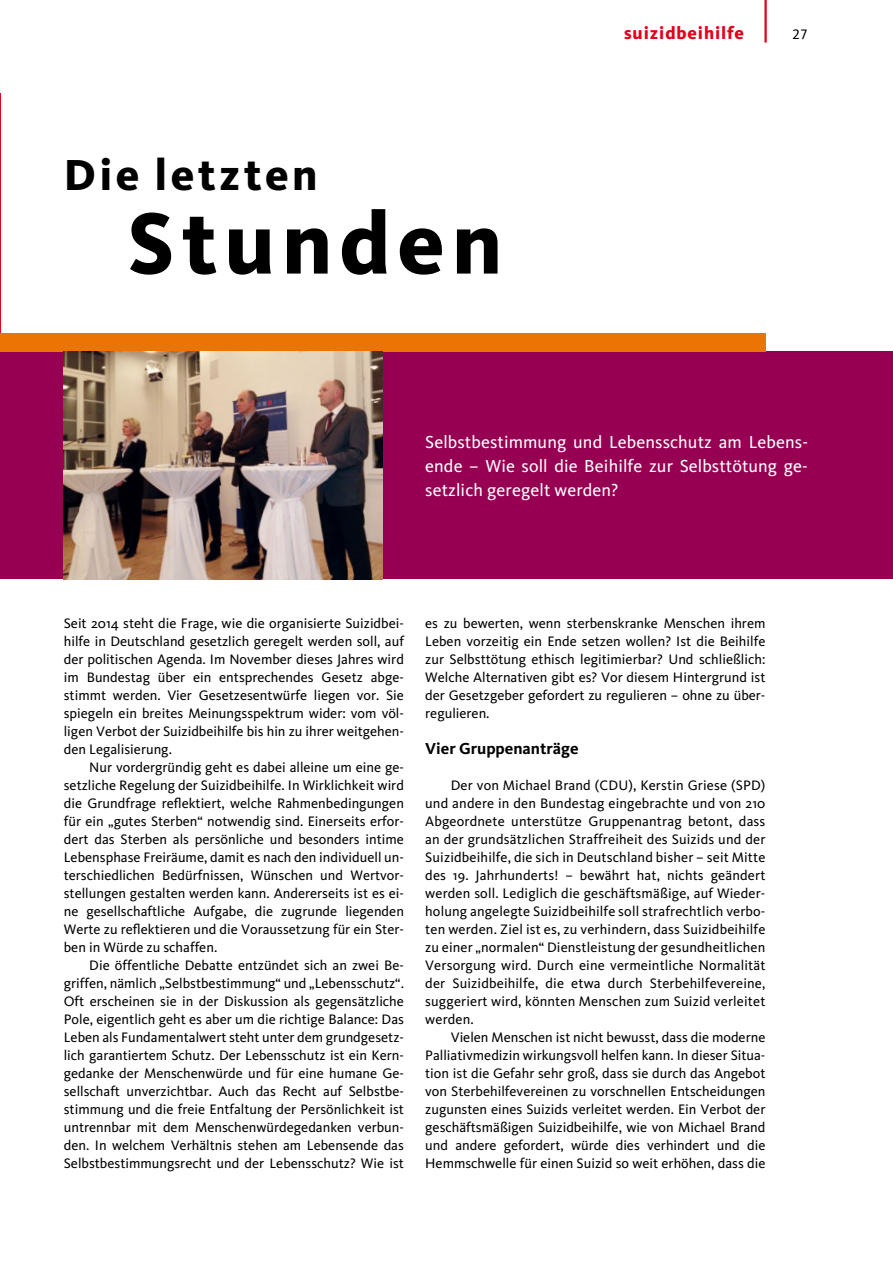
<style>
.page{position:relative;width:893px;height:1263px;background:#fff}
.page>*{position:absolute;margin:0;border:0;box-sizing:border-box;transform-origin:0 0}
.t1{font:800 90px "CDU Kievit";letter-spacing:.075em;color:#000}
.t2{font:800 45px "CDU Kievit";letter-spacing:.075em;color:#000}
.t3{font:18px/24px "CDU Kievit";letter-spacing:.005em;color:#fff;text-align:justify}
.t4{font:800 18px "CDU Kievit";letter-spacing:.05em;color:#e2001a}
.t5{font:700 16.5px "CDU Kievit";color:#000}
.t6{font:14.25px/18px "CDU Kievit";color:#000;text-align:justify}
.t7{font:14.25px "CDU Kievit Tab";color:#000}
</style>
<div class="page">
<hr style="left:764px;top:0;width:3px;height:43px;background:#e2001a">
<div style="left:0;top:352px;width:893px;height:227px;background:#970052"></div>
<div style="left:0;top:334px;width:765px;height:18px;background:#ec7405"></div>
<img style="left:64px;top:352px;width:319px;height:227px">
<h2 class="t2" style="left:64px;top:148px;width:255px">Die letzten</h2>
<h1 class="t1" style="left:128px;top:190px;width:376px">Stunden</h1>
<p class="t4" style="left:624px;top:22px;width:122px">suizidbeihilfe</p>
<p class="t7" style="left:792px;top:26px;width:17px">27</p>
<p class="t3" style="left:425px;top:430px;width:384px">Selbstbestimmung und Lebensschutz am Lebens&shy;ende – Wie soll die Beihilfe zur Selbsttötung ge&shy;setzlich geregelt werden?</p>
<p class="t6" style="left:64px;top:614px;width:342px">Seit 2014 steht die Frage, wie die organisierte Suizidbei&shy;hilfe in Deutschland gesetzlich geregelt werden soll, auf der politischen Agenda. Im November dieses Jahres wird im Bundestag über ein entsprechendes Gesetz abge&shy;stimmt werden. Vier Gesetzesentwürfe liegen vor. Sie spiegeln ein breites Meinungsspektrum wider: vom völ&shy;ligen Verbot der Suizidbeihilfe bis hin zu ihrer weitgehen&shy;den Legalisierung.</p>
<p class="t6" style="left:64px;top:758px;width:342px;text-indent:26px">Nur vordergründig geht es dabei alleine um eine ge&shy;setzliche Regelung der Suizidbeihilfe. In Wirklichkeit wird die Grundfrage reflektiert, welche Rahmenbedingungen für ein „gutes Sterben“ notwendig sind. Einerseits erfor&shy;dert das Sterben als persönliche und besonders intime Lebensphase Freiräume, damit es nach den individuell un&shy;terschiedlichen Bedürfnissen, Wünschen und Wertvor&shy;stellungen gestalten werden kann. Andererseits ist es ei&shy;ne gesellschaftliche Aufgabe, die zugrunde liegenden Werte zu reflektieren und die Voraussetzung für ein Ster&shy;ben in Würde zu schaffen.</p>
<p class="t6" style="left:64px;top:956px;width:342px;text-indent:26px">Die öffentliche Debatte entzündet sich an zwei Be&shy;griffen, nämlich „Selbstbestimmung“ und „Lebensschutz“.<br>Oft erscheinen sie in der Diskussion als gegensätzliche Pole, eigentlich geht es aber um die richtige Balance: Das Leben als Fundamentalwert steht unter dem grundgesetz&shy;lich garantiertem Schutz. Der Lebensschutz ist ein Kern&shy;gedanke der Menschenwürde und für eine humane Ge&shy;sellschaft unverzichtbar. Auch das Recht auf Selbstbe&shy;stimmung und die freie Entfaltung der Persönlichkeit ist untrennbar mit dem Menschenwürdegedanken verbun&shy;den. In welchem Verhältnis stehen am Lebensende das Selbstbestimmungsrecht und der Lebensschutz? Wie ist</p>
<p class="t6" style="left:425px;top:614px;width:342px">es zu bewerten, wenn sterbenskranke Menschen ihrem Leben vorzeitig ein Ende setzen wollen? Ist die Beihilfe zur Selbsttötung ethisch legitimierbar? Und schließlich:<br>Welche Alternativen gibt es? Vor diesem Hintergrund ist der Gesetzgeber gefordert zu regulieren – ohne zu über&shy;regulieren.</p>
<p class="t5" style="left:425px;top:738px;width:155px">Vier Gruppenanträge</p>
<p class="t6" style="left:425px;top:776px;width:342px;text-indent:26px">Der von Michael Brand (CDU), Kerstin Griese (SPD) und andere in den Bundestag eingebrachte und von 210<br>Abgeordnete unterstütze Gruppenantrag betont, dass an der grundsätzlichen Straffreiheit des Suizids und der Suizidbeihilfe, die sich in Deutschland bisher – seit Mitte des 19. Jahrhunderts! – bewährt hat, nichts geändert werden soll. Lediglich die geschäftsmäßige, auf Wieder&shy;holung angelegte Suizidbeihilfe soll strafrechtlich verbo&shy;ten werden. Ziel ist es, zu verhindern, dass Suizidbeihilfe zu einer „normalen“ Dienstleistung der gesundheitlichen Versorgung wird. Durch eine vermeintliche Normalität der Suizidbeihilfe, die etwa durch Sterbehilfevereine, suggeriert wird, könnten Menschen zum Suizid verleitet werden.</p>
<p class="t6" style="left:425px;top:1028px;width:342px;text-indent:26px">Vielen Menschen ist nicht bewusst, dass die moderne Palliativmedizin wirkungsvoll helfen kann. In dieser Situa&shy;tion ist die Gefahr sehr groß, dass sie durch das Angebot von Sterbehilfevereinen zu vorschnellen Entscheidungen zugunsten eines Suizids verleitet werden. Ein Verbot der geschäftsmäßigen Suizidbeihilfe, wie von Michael Brand und andere gefordert, würde dies verhindert und die Hemmschwelle für einen Suizid so weit erhöhen, dass die</p>
</div>
